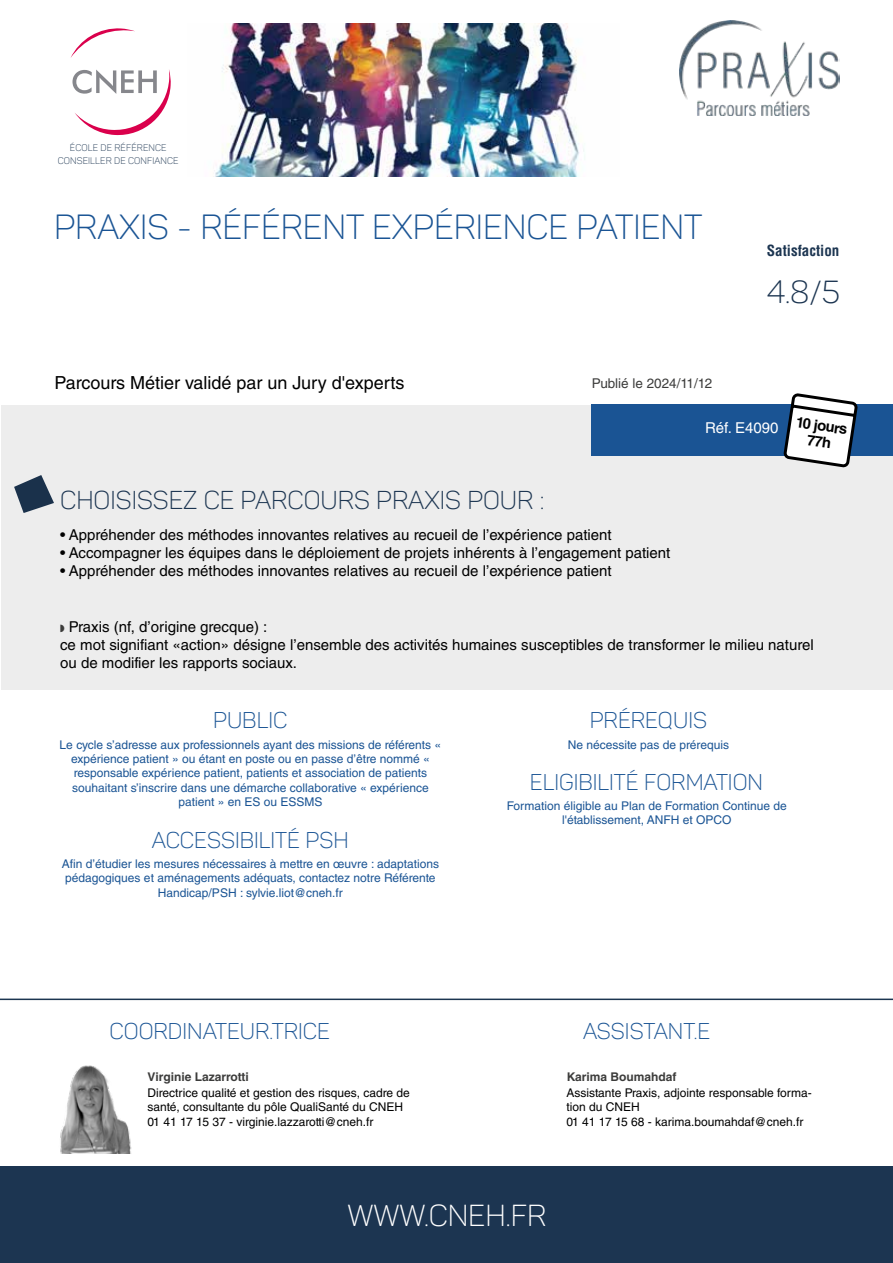
<style>
.page{position:relative;width:893px;height:1263px;background:#fff}
.page>*{position:absolute;margin:0;border:0;box-sizing:border-box;transform-origin:0 0}
.t1{font:34.5px "Panton Light Caps";color:#1a5494}
.t2{font:31.5px "Panton Light Caps";color:#1c3551}
.t3{font:30px "Panton Light Caps";color:#fff}
.t4{font:25.5px "Panton Light Caps";color:#1c3551}
.t5{font:22.5px "Panton Light Caps";color:#1a5494}
.t6{font:18px "Helvetica LT Std";color:#000}
.t7{font:15px/18px "Helvetica LT Std";color:#000}
.t8{font:700 condensed 15px "Helvetica LT Std";color:#1c3551}
.t9{font:15px "Helvetica LT Std";color:#fff}
.t10{font:700 14.7px/15.9px "Helvetica LT Std";color:#000;text-align:center}
.t11{font:13.5px "Helvetica LT Std";color:#3c3c3b}
.t12{font:12px/14.4px "Helvetica LT Std";color:#1a5494;text-align:center}
.t13{font:12px/14.4px "Helvetica LT Std";color:#000}
.t14{font:700 12px "Helvetica LT Std";color:#3c3c3b}
.t15{font:9.45px/13.2px "Panton Light Caps";letter-spacing:.01em;color:#1c3551;text-align:center}
.s1{color:#3c3c3b}
</style>
<div class="page">
<svg style="left:71px;top:28px;width:64px;height:30px"></svg>
<svg style="left:72px;top:69px;width:99px;height:67px"></svg>
<div style="left:1px;top:405px;width:891px;height:195px;background:#ededed"></div>
<div style="left:1px;top:600px;width:891px;height:90px;background:#ededed"></div>
<div style="left:591px;top:405px;width:302px;height:51px;background:#1a5494"></div>
<svg style="left:14px;top:475px;width:40px;height:38px"></svg>
<hr style="left:0;top:998px;width:893px;height:2px;background:#1c3551">
<img style="left:60px;top:1065px;width:72px;height:88px">
<div style="left:0;top:1166px;width:893px;height:97px;background:#1c3551"></div>
<svg style="left:783px;top:393px;width:75px;height:75px"></svg>
<img style="left:214px;top:23px;width:370px;height:153px">
<img style="left:679px;top:21px;width:160px;height:95px">
<p class="t15" style="left:58px;top:141px;width:122px">ÉCOLE DE RÉFÉRENCE<br>CONSEILLER DE CONFIANCE</p>
<h1 class="t1" style="left:54px;top:206px;width:650px">PRAXIS - RÉFÉRENT EXPÉRIENCE PATIENT</h1>
<h3 class="t6" style="left:54px;top:372px;width:352px">Parcours Métier validé par un Jury d'experts</h3>
<p class="t11" style="left:592px;top:376px;width:122px">Publié le 2024/11/12</p>
<p class="t8" style="left:767px;top:241px;width:74px">Satisfaction</p>
<h2 class="t2" style="left:767px;top:273px;width:75px">4.8/5</h2>
<h3 class="t4" style="left:60px;top:484px;width:486px">CHOISISSEZ CE PARCOURS PRAXIS POUR :</h3>
<p class="t7" style="left:60px;top:525px;width:553px">• Appréhender des méthodes innovantes relatives au recueil de l’expérience patient</p>
<p class="t7" style="left:60px;top:543px;width:612px">• Accompagner les équipes dans le déploiement de projets inhérents à l’engagement patient</p>
<p class="t7" style="left:60px;top:561px;width:553px">• Appréhender des méthodes innovantes relatives au recueil de l’expérience patient</p>
<p class="t9" style="left:705px;top:419px;width:75px">Réf. E4090</p>
<p class="t10" style="left:797px;top:414px;width:53px;rotate:8deg">10 jours<br>77h</p>
<p class="t7" style="left:60px;top:617px;width:755px"><span class="s1">◗</span> Praxis (nf, d’origine grecque) :<br>ce mot signifiant «action» désigne l’ensemble des activités humaines susceptibles de transformer le milieu naturel ou de modifier les rapports sociaux.</p>
<h3 class="t5" style="left:213px;top:707px;width:76px">PUBLIC</h3>
<p class="t12" style="left:60px;top:737px;width:383px">Le cycle s’adresse aux professionnels ayant des missions de référents « expérience patient » ou étant en poste ou en passe d’être nommé « responsable expérience patient, patients et association de patients souhaitant s’inscrire dans une démarche collaborative « expérience patient » en ES ou ESSMS</p>
<h3 class="t5" style="left:152px;top:826px;width:198px">ACCESSIBILITÉ PSH</h3>
<p class="t12" style="left:62px;top:856px;width:379px">Afin d’étudier les mesures nécessaires à mettre en œuvre : adaptations pédagogiques et aménagements adéquats, contactez notre Référente<br>Handicap/PSH : sylvie.liot@cneh.fr</p>
<h3 class="t5" style="left:110px;top:1018px;width:222px">COORDINATEUR.TRICE</h3>
<h3 class="t5" style="left:590px;top:707px;width:119px">PRÉREQUIS</h3>
<p class="t12" style="left:568px;top:737px;width:163px">Ne nécessite pas de prérequis</p>
<h3 class="t5" style="left:530px;top:768px;width:235px">ELIGIBILITÉ FORMATION</h3>
<p class="t12" style="left:507px;top:799px;width:282px">Formation éligible au Plan de Formation Continue de l'établissement, ANFH et OPCO</p>
<h3 class="t5" style="left:583px;top:1018px;width:129px">ASSISTANT.E</h3>
<p class="t14" style="left:148px;top:1070px;width:103px">Virginie Lazarrotti</p>
<p class="t14" style="left:567px;top:1070px;width:111px">Karima Boumahdaf</p>
<p class="t13" style="left:148px;top:1085px;width:264px">Directrice qualité et gestion des risques, cadre de santé, consultante du pôle QualiSanté du CNEH</p>
<p class="t13" style="left:566px;top:1085px;width:247px">Assistante Praxis, adjointe responsable forma&shy;tion du CNEH</p>
<p class="t13" style="left:148px;top:1114px;width:227px">01 41 17 15 37 - virginie.lazzarotti@cneh.fr</p>
<p class="t13" style="left:566px;top:1114px;width:239px">01 41 17 15 68 - karima.boumahdaf@cneh.fr</p>
<h3 class="t3" style="left:347px;top:1197px;width:201px">WWW.CNEH.FR</h3>
</div>
